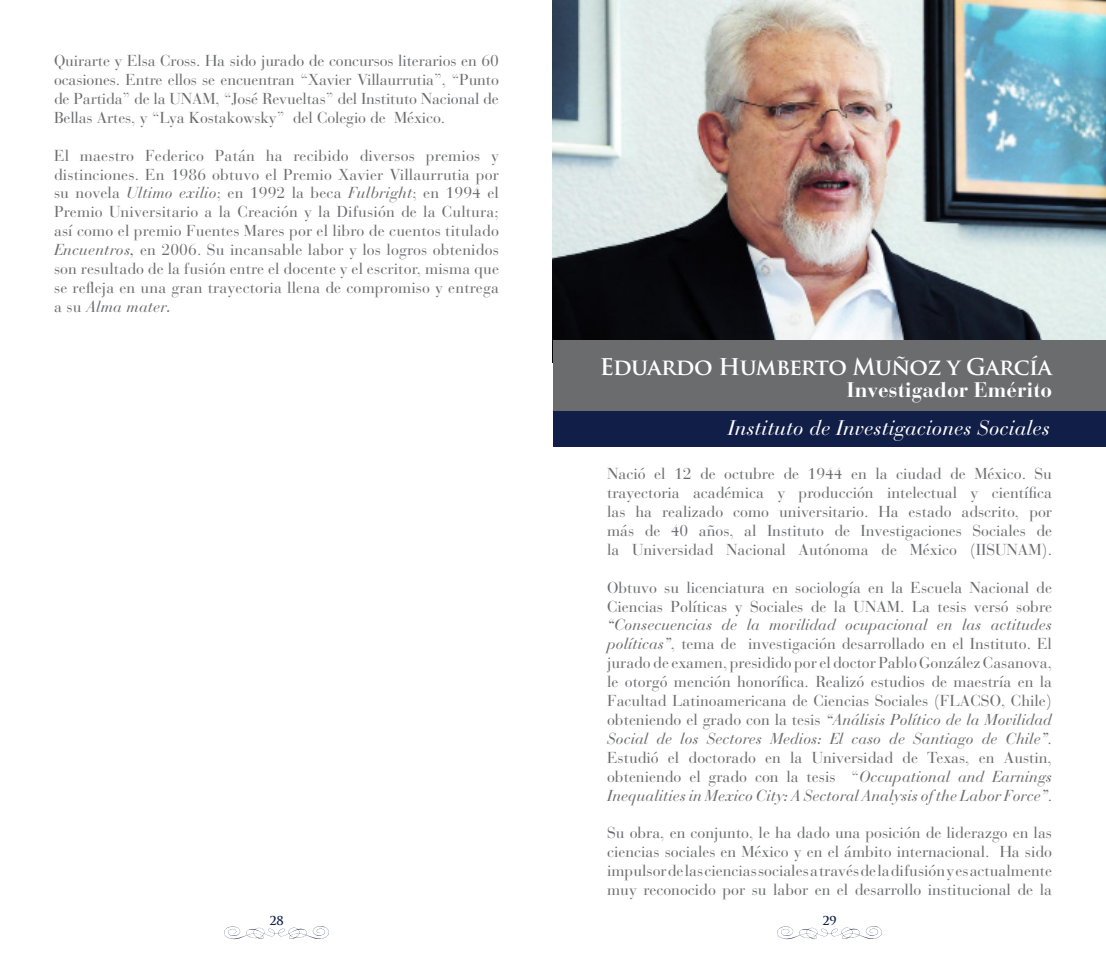
<style>
.page{position:relative;width:1106px;height:978px;background:#fff}
.page>*{position:absolute;margin:0;border:0;box-sizing:border-box;transform-origin:0 0}
.t1{font:700 22.5px "Trajan Pro";letter-spacing:-.03em;color:#fff}
.t2{font:italic 21px "Bauer Bodoni";color:#fff}
.t3{font:700 21px "Bauer Bodoni";color:#fff}
.t4{font:15.75px/18.9px "Bauer Bodoni";color:#6b6c6e;text-align:justify}
.t5{font:700 12px "Trajan Pro";color:#111f48}
.s1{font-style:italic}
</style>
<div class="page">
<svg style="left:777px;top:926px;width:105px;height:14px"></svg>
<svg style="left:224px;top:926px;width:105px;height:14px"></svg>
<img style="left:553px;top:0;width:553px;height:340px">
<div style="left:553px;top:410px;width:553px;height:36px;background:#111f48"></div>
<div style="left:553px;top:340px;width:553px;height:70px;background:#6b6c6e"></div>
<p class="t4" style="left:54px;top:51px;width:446px">Quirarte y Elsa Cross. Ha sido jurado de concursos literarios en 60 ocasiones. Entre ellos se encuentran “Xavier Villaurrutia”, “Punto de Partida” de la UNAM, “José Revueltas” del Instituto Nacional de Bellas Artes, y “Lya Kostakowsky” del Colegio de México.</p>
<p class="t4" style="left:54px;top:146px;width:446px">El maestro Federico Patán ha recibido diversos premios y distinciones. En 1986 obtuvo el Premio Xavier Villaurrutia por su novela <span class="s1">Ultimo exilio</span>; en 1992 la beca <span class="s1">Fulbright</span>; en 1994 el Premio Universitario a la Creación y la Difusión de la Cultura; así como el premio Fuentes Mares por el libro de cuentos titulado <span class="s1">Encuentros,</span> en 2006. Su incansable labor y los logros obtenidos son resultado de la fusión entre el docente y el escritor, misma que se refleja en una gran trayectoria llena de compromiso y entrega a su <span class="s1">Alma mater.</span></p>
<h1 class="t1" style="left:600px;top:353px;width:454px">Eduardo Humberto Muñoz y García</h1>
<h2 class="t3" style="left:846px;top:377px;width:207px">Investigador Emérito</h2>
<h2 class="t2" style="left:727px;top:415px;width:324px">Instituto de Investigaciones Sociales</h2>
<p class="t4" style="left:607px;top:465px;width:446px">Nació el 12 de octubre de 1944 en la ciudad de México. Su trayectoria académica y producción intelectual y científica las ha realizado como universitario. Ha estado adscrito, por más de 40 años, al Instituto de Investigaciones Sociales de la Universidad Nacional Autónoma de México (IISUNAM).</p>
<p class="t4" style="left:607px;top:578px;width:446px">Obtuvo su licenciatura en sociología en la Escuela Nacional de<br>Ciencias Políticas y Sociales de la UNAM. La tesis versó sobre</p>
<p class="t4" style="left:607px;top:616px;width:446px"><span class="s1">“Consecuencias de la movilidad ocupacional en las actitudes políticas”</span>, tema de investigación desarrollado en el Instituto. El jurado de examen, presidido por el doctor Pablo González Casanova, le otorgó mención honorífica. Realizó estudios de maestría en la Facultad Latinoamericana de Ciencias Sociales (FLACSO, Chile) obteniendo el grado con la tesis <span class="s1">“Análisis Político de la Movilidad Social de los Sectores Medios: El caso de Santiago de Chile”</span>.<br>Estudió el doctorado en la Universidad de Texas, en Austin, obteniendo el grado con la tesis “<span class="s1">Occupational and Earnings Inequalities in Mexico City: A Sectoral Analysis of the Labor Force”</span>.</p>
<p class="t4" style="left:607px;top:824px;width:446px">Su obra, en conjunto, le ha dado una posición de liderazgo en las ciencias sociales en México y en el ámbito internacional. Ha sido impulsor de las ciencias sociales a través de la difusión y es actualmente muy reconocido por su labor en el desarrollo institucional de la</p>
<p class="t5" style="left:269px;top:913px;width:16px">28</p>
<p class="t5" style="left:822px;top:913px;width:16px">29</p>
</div>
